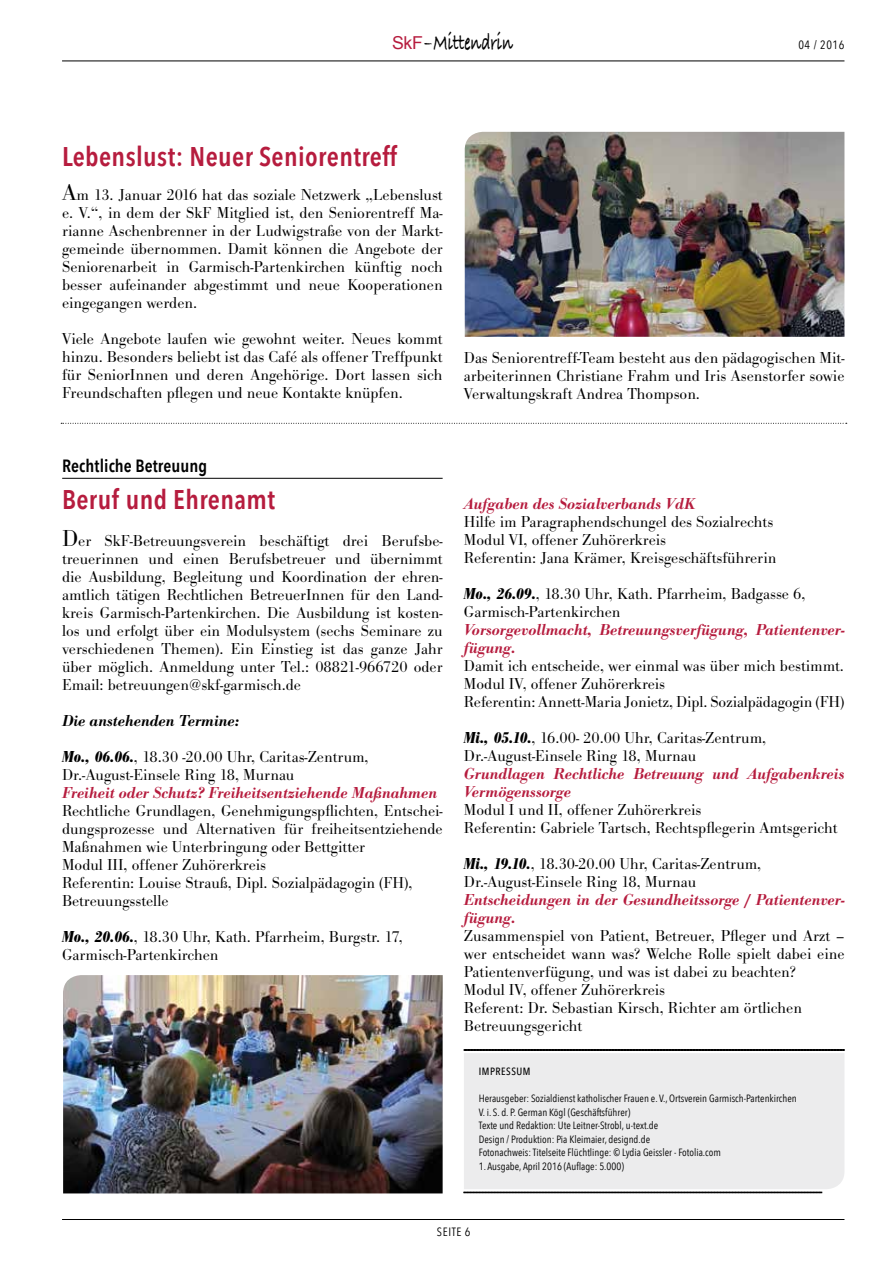
<style>
.page{position:relative;width:893px;height:1263px;background:#fff}
.page>*{position:absolute;margin:0;border:0;box-sizing:border-box;transform-origin:0 0}
.t1{font:600 27px "Avenir Next Condensed";letter-spacing:.015em;color:#b61c3e}
.t2{font:24.3px "Bradley Hand ITCTT Bold";color:#000;scale:.67 1}
.t3{font:600 17.7px "Avenir Next Condensed";letter-spacing:.005em;color:#000}
.t4{font:300 16.5px/18px "Bodoni Antiqua T";color:#000}
.t5{font:italic 600 16.5px/18px "Bodoni Antiqua T";color:#b61c3e}
.t6{font:12px "Avenir Next Condensed";letter-spacing:.05em;color:#000}
.t7{font:10.5px/13.5px "Avenir Next Condensed";color:#000}
.t8{font:500 10.5px "Avenir Next Condensed";letter-spacing:.05em;color:#000}
.s1{font-family:"Arial";font-size:17.85px;color:#b61c3e}
.s2{font-size:24px}
.s3{font-weight:600;font-style:italic}
.s4{font-weight:700;font-style:italic;font-stretch:condensed}
</style>
<div class="page">
<img style="left:465px;top:132px;width:379px;height:205px">
<svg style="left:61px;top:423px;width:786px;height:1px"></svg>
<svg style="left:464px;top:1049px;width:381px;height:2px"></svg>
<div style="left:464px;top:1053px;width:380px;height:136px;background:#ececed"></div>
<svg style="left:463px;top:1191px;width:359px;height:2px"></svg>
<hr style="left:62px;top:61px;width:782px;height:1px;background:#000">
<hr style="left:62px;top:1219px;width:782px;height:1px;background:#000">
<img style="left:63px;top:975px;width:380px;height:218px">
<hr style="left:62px;top:478px;width:381px;height:1px;background:#000">
<h2 class="t2" style="left:392px;top:23px;width:182px"><span class="s1">SkF</span>– Mittendrin</h2>
<p class="t6" style="left:798px;top:38px;width:48px">04 / 2016</p>
<h1 class="t1" style="left:62px;top:140px;width:337px">Lebenslust: Neuer Seniorentreff</h1>
<p class="t4" style="left:62px;top:186px;width:382px;text-align:justify"><span class="s2">A</span>m 13. Januar 2016 hat das soziale Netzwerk „Lebenslust e. V.“, in dem der SkF Mitglied ist, den Seniorentreff Ma&shy;rianne Aschenbrenner in der Ludwigstraße von der Markt&shy;gemeinde übernommen. Damit können die Angebote der Seniorenarbeit in Garmisch-Partenkirchen künftig noch besser aufeinander abgestimmt und neue Kooperationen eingegangen werden.</p>
<p class="t4" style="left:62px;top:330px;width:382px;text-align:justify">Viele Angebote laufen wie gewohnt weiter. Neues kommt hinzu. Besonders beliebt ist das Café als offener Treffpunkt für SeniorInnen und deren Angehörige. Dort lassen sich Freundschaften pflegen und neue Kontakte knüpfen.</p>
<p class="t4" style="left:464px;top:349px;width:382px;text-align:justify">Das Seniorentreff-Team besteht aus den pädagogischen Mit&shy;arbeiterinnen Christiane Frahm und Iris Asenstorfer sowie Verwaltungskraft Andrea Thompson.</p>
<p class="t3" style="left:62px;top:455px;width:146px">Rechtliche Betreuung</p>
<h1 class="t1" style="left:62px;top:484px;width:215px">Beruf und Ehrenamt</h1>
<p class="t4" style="left:62px;top:531px;width:382px;text-align:justify"><span class="s2">D</span>er SkF-Betreuungsverein beschäftigt drei Berufsbe&shy;treuerinnen und einen Berufsbetreuer und übernimmt die Ausbildung, Begleitung und Koordination der ehren&shy;amtlich tätigen Rechtlichen BetreuerInnen für den Land&shy;kreis Garmisch-Partenkirchen. Die Ausbildung ist kosten&shy;los und erfolgt über ein Modulsystem (sechs Seminare zu verschiedenen Themen). Ein Einstieg ist das ganze Jahr über möglich. Anmeldung unter Tel.: 08821-966720 oder Email: betreuungen@skf-garmisch.de</p>
<p class="t4" style="left:62px;top:702px;width:308px;line-height:36px"><span class="s3">Die anstehenden Termine:<br></span><span class="s4">Mo., 06.06.</span>, 18.30 -20.00 Uhr, Caritas-Zentrum,</p>
<p class="t4" style="left:62px;top:765px;width:234px">Dr.-August-Einsele Ring 18, Murnau</p>
<p class="t5" style="left:62px;top:783px;width:377px">Freiheit oder Schutz? Freiheitsentziehende Maßnahmen</p>
<p class="t4" style="left:62px;top:801px;width:382px">Rechtliche Grundlagen, Genehmigungspflichten, Entschei&shy;dungsprozesse und Alternativen für freiheitsentziehende Maßnahmen wie Unterbringung oder Bettgitter<br>Modul III, offener Zuhörerkreis<br>Referentin: Louise Strauß, Dipl. Sozialpädagogin (FH), Betreuungsstelle</p>
<p class="t4" style="left:62px;top:927px;width:342px"><span class="s4">Mo., 20.06.</span>, 18.30 Uhr, Kath. Pfarrheim, Burgstr. 17,<br>Garmisch-Partenkirchen</p>
<p class="t5" style="left:464px;top:495px;width:233px">Aufgaben des Sozialverbands VdK</p>
<p class="t4" style="left:464px;top:513px;width:314px">Hilfe im Paragraphendschungel des Sozialrechts<br>Modul VI, offener Zuhörerkreis<br>Referentin: Jana Krämer, Kreisgeschäftsführerin</p>
<p class="t4" style="left:464px;top:585px;width:343px"><span class="s4">Mo., 26.09.</span>, 18.30 Uhr, Kath. Pfarrheim, Badgasse 6,<br>Garmisch-Partenkirchen</p>
<p class="t5" style="left:464px;top:621px;width:382px">Vorsorgevollmacht, Betreuungsverfügung, Patientenver&shy;fügung.</p>
<p class="t4" style="left:464px;top:657px;width:382px">Damit ich entscheide, wer einmal was über mich bestimmt.<br>Modul IV, offener Zuhörerkreis<br>Referentin: Annett-Maria Jonietz, Dipl. Sozialpädagogin (FH)</p>
<p class="t4" style="left:464px;top:729px;width:304px"><span class="s4">Mi., 05.10.</span>, 16.00- 20.00 Uhr, Caritas-Zentrum,<br>Dr.-August-Einsele Ring 18, Murnau</p>
<p class="t5" style="left:464px;top:765px;width:382px">Grundlagen Rechtliche Betreuung und Aufgabenkreis<br>Vermögenssorge</p>
<p class="t4" style="left:464px;top:801px;width:375px">Modul I und II, offener Zuhörerkreis<br>Referentin: Gabriele Tartsch, Rechtspflegerin Amtsgericht</p>
<p class="t4" style="left:464px;top:855px;width:299px"><span class="s4">Mi., 19.10.</span>, 18.30-20.00 Uhr, Caritas-Zentrum,<br>Dr.-August-Einsele Ring 18, Murnau</p>
<p class="t5" style="left:464px;top:891px;width:382px">Entscheidungen in der Gesundheitssorge / Patientenver&shy;fügung.</p>
<p class="t4" style="left:464px;top:927px;width:382px">Zusammenspiel von Patient, Betreuer, Pfleger und Arzt – wer entscheidet wann was? Welche Rolle spielt dabei eine Patientenverfügung, und was ist dabei zu beachten?<br>Modul IV, offener Zuhörerkreis<br>Referent: Dr. Sebastian Kirsch, Richter am örtlichen Betreuungsgericht</p>
<p class="t8" style="left:479px;top:1065px;width:53px">IMPRESSUM</p>
<p class="t7" style="left:479px;top:1091px;width:319px">Herausgeber: Sozialdienst katholischer Frauen e. V., Ortsverein Garmisch-Partenkirchen V. i. S. d. P. German Kögl (Geschäftsführer)<br>Texte und Redaktion: Ute Leitner-Strobl, u-text.de<br>Design / Produktion: Pia Kleimaier, designd.de<br>Fotonachweis: Titelseite Flüchtlinge: © Lydia Geissler - Fotolia.com</p>
<p class="t7" style="left:479px;top:1159px;width:147px">1. Ausgabe, April 2016 (Auflage: 5.000)</p>
<p class="t6" style="left:437px;top:1224px;width:35px">SEITE 6</p>
</div>
